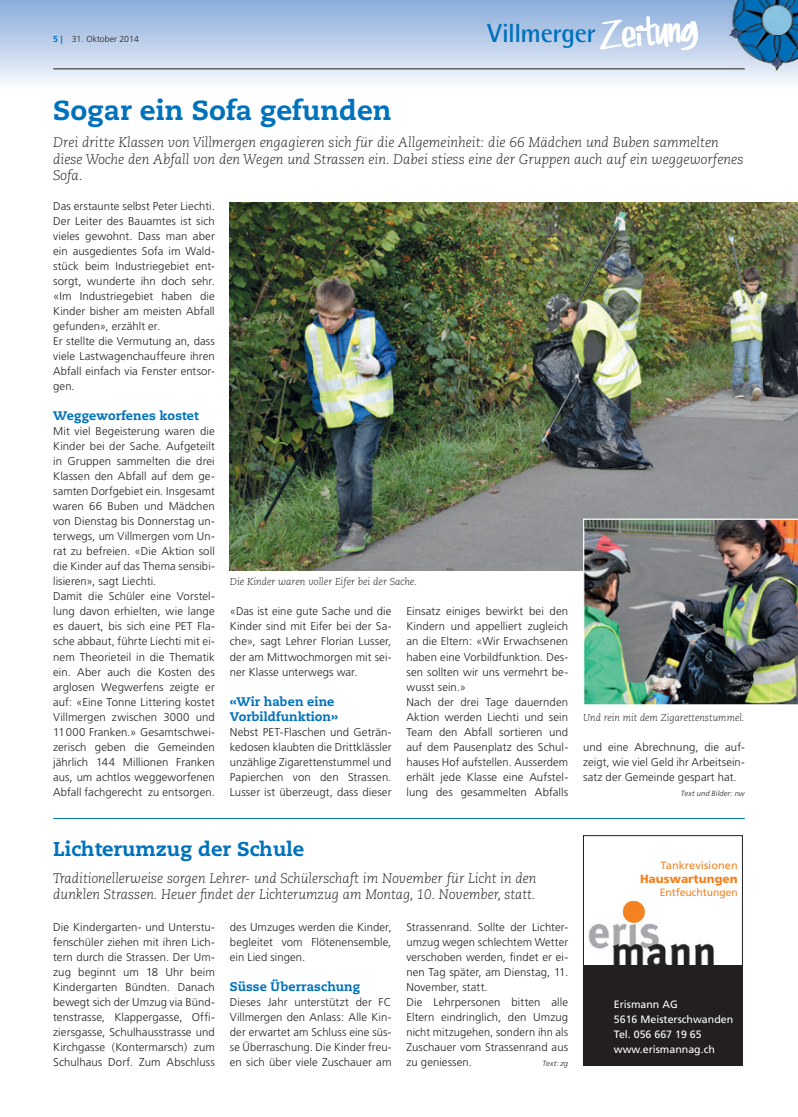
<style>
.page{position:relative;width:798px;height:1117px;background:#fff}
.page>*{position:absolute;margin:0;border:0;box-sizing:border-box;transform-origin:0 0}
.t1{font:800 27.5px "Caecilia";color:#0072bc}
.t2{font:700 26.25px "Rotis Semi Sans";letter-spacing:-.02em;color:#0072bc}
.t3{font:800 20px "Caecilia";color:#0072bc}
.t4{font:italic 300 13.75px/16.5px "Caecilia";color:#231f20}
.t5{font:800 12.5px/15px "Caecilia";letter-spacing:.01em;color:#0072bc}
.t6{font:900 11.88px "Frutiger";color:#f58220}
.t7{font:300 11.25px/15px "Frutiger";letter-spacing:.01em;color:#231f20;text-align:justify}
.t8{font:10.62px/15px "Frutiger";color:#fff}
.t9{font:10.62px "Frutiger";color:#f58220;scale:1.04 1}
.t10{font:10.62px "Frutiger";color:#f58220}
.t11{font:italic 300 10px "Caecilia";color:#231f20}
.t12{font:300 8.75px "Frutiger";color:#231f20}
.t13{font:italic 300 7.5px "Frutiger";letter-spacing:.02em;color:#231f20}
.s1{font-weight:700;color:#0072bc}
.s2{font-family:"Myriad";font-weight:700;color:#0072bc}
</style>
<div class="page">
<svg style="left:0;top:0;width:797px;height:83px"></svg>
<svg style="left:600px;top:12px;width:97px;height:45px"></svg>
<img style="left:728px;top:0;width:69px;height:71px">
<hr style="left:53px;top:69px;width:691px;height:1px;background:#231f20">
<svg style="left:588px;top:902px;width:126px;height:63px"></svg>
<div style="left:622px;top:900px;width:22px;height:22px;background:#f58220;border-radius:50%"></div>
<div style="left:583px;top:965px;width:159px;height:99px;background:#231f20"></div>
<div style="left:583px;top:835px;width:159px;height:230px;border:1px solid #231f20"></div>
<img style="left:230px;top:203px;width:567px;height:367px">
<img style="left:583px;top:518px;width:214px;height:187px">
<hr style="left:53px;top:818px;width:691px;height:1px;background:#0072bc">
<p class="t12" style="left:53px;top:34px;width:87px"><span class="s1">5</span> <span class="s2">|</span> 31. Oktober 2014</p>
<h2 class="t2" style="left:487px;top:17px;width:110px">Villmerger</h2>
<h1 class="t1" style="left:53px;top:93px;width:340px">Sogar ein Sofa gefunden</h1>
<p class="t4" style="left:53px;top:134px;width:691px">Drei dritte Klassen von Villmergen engagieren sich für die Allgemeinheit: die 66 Mädchen und Buben sammelten diese Woche den Abfall von den Wegen und Strassen ein. Dabei stiess eine der Gruppen auch auf ein weggeworfenes<br>Sofa.</p>
<p class="t7" style="left:53px;top:199px;width:163px;text-align:left">Das erstaunte selbst Peter Liechti.<br>Der Leiter des Bauamtes ist sich vieles gewohnt. Dass man aber ein ausgedientes Sofa im Wald&shy;stück beim Industriegebiet ent&shy;sorgt, wunderte ihn doch sehr. «Im Industriegebiet haben die<br>Kinder bisher am meisten Abfall gefunden», erzählt er.<br>Er stellte die Vermutung an, dass viele Lastwagenchauffeure ihren<br>Abfall einfach via Fenster entsor&shy;gen.</p>
<p class="t5" style="left:53px;top:408px;width:147px">Weggeworfenes kostet</p>
<p class="t7" style="left:53px;top:424px;width:163px;text-align:left">Mit viel Begeisterung waren die<br>Kinder bei der Sache. Aufgeteilt in Gruppen sammelten die drei<br>Klassen den Abfall auf dem ge&shy;samten Dorfgebiet ein. Insgesamt waren 66 Buben und Mädchen von Dienstag bis Donnerstag un&shy;terwegs, um Villmergen vom Un&shy;rat zu befreien. «Die Aktion soll die Kinder auf das Thema sensibi&shy;lisieren», sagt Liechti.<br>Damit die Schüler eine Vorstel&shy;lung davon erhielten, wie lange es dauert, bis sich eine PET Fla&shy;sche abbaut, führte Liechti mit ei&shy;nem Theorieteil in die Thematik ein. Aber auch die Kosten des arglosen Wegwerfens zeigte er auf: «Eine Tonne Littering kostet<br>Villmergen zwischen 3000 und<br>11000 Franken.» Gesamtschwei&shy;zerisch geben die Gemeinden jährlich 144 Millionen Franken aus, um achtlos weggeworfenen<br>Abfall fachgerecht zu entsorgen.</p>
<p class="t11" style="left:230px;top:576px;width:189px">Die Kinder waren voller Eifer bei der Sache.</p>
<p class="t7" style="left:406px;top:604px;width:163px;text-align:left">Einsatz einiges bewirkt bei den<br>Kindern und appelliert zugleich an die Eltern: «Wir Erwachsenen haben eine Vorbildfunktion. Des&shy;sen sollten wir uns vermehrt be&shy;wusst sein.»<br>Nach der drei Tage dauernden<br>Aktion werden Liechti und sein<br>Team den Abfall sortieren und auf dem Pausenplatz des Schul&shy;hauses Hof aufstellen. Ausserdem erhält jede Klasse eine Aufstel&shy;lung des gesammelten Abfalls</p>
<p class="t7" style="left:230px;top:604px;width:163px">«Das ist eine gute Sache und die Kinder sind mit Eifer bei der Sa&shy;che», sagt Lehrer Florian Lusser, der am Mittwochmorgen mit sei&shy;ner Klasse unterwegs war.</p>
<p class="t5" style="left:230px;top:693px;width:110px">«Wir haben eine<br>Vorbildfunktion»</p>
<p class="t7" style="left:230px;top:724px;width:163px">Nebst PET-Flaschen und Geträn&shy;kedosen klaubten die Drittklässler unzählige Zigarettenstummel und Papierchen von den Strassen.<br>Lusser ist überzeugt, dass dieser</p>
<p class="t11" style="left:583px;top:711px;width:163px">Und rein mit dem Zigarettenstummel.</p>
<p class="t7" style="left:583px;top:739px;width:163px">und eine Abrechnung, die auf&shy;zeigt, wie viel Geld ihr Arbeitsein&shy;satz der Gemeinde gespart hat.</p>
<p class="t13" style="left:680px;top:788px;width:65px">Text und Bilder: nw</p>
<h3 class="t3" style="left:53px;top:836px;width:252px">Lichterumzug der Schule</h3>
<p class="t4" style="left:53px;top:869px;width:484px">Traditionellerweise sorgen Lehrer- und Schülerschaft im November für Licht in den dunklen Strassen. Heuer findet der Lichterumzug am Montag, 10. November, statt.</p>
<p class="t7" style="left:53px;top:919px;width:163px">Die Kindergarten- und Unterstu&shy;fenschüler ziehen mit ihren Lich&shy;tern durch die Stras sen. Der Um&shy;zug beginnt um 18 Uhr beim Kindergarten Bündten. Danach bewegt sich der Umzug via Bünd&shy;tenstrasse, Klappergasse, Offi&shy;ziersgasse, Schulhausstrasse und Kirchgasse (Kontermarsch) zum Schulhaus Dorf. Zum Abschluss</p>
<p class="t7" style="left:230px;top:919px;width:163px">des Umzuges werden die Kinder, begleitet vom Flötenensemble, ein Lied singen.</p>
<p class="t7" style="left:406px;top:919px;width:163px;text-align:left">Strassenrand. Sollte der Lichter&shy;umzug wegen schlechtem Wetter verschoben werden, findet er ei&shy;nen Tag später, am Dienstag, 11.<br>November, statt.<br>Die Lehrpersonen bitten alle<br>Eltern eindringlich, den Umzug nicht mitzugehen, sondern ihn als<br>Zuschauer vom Strassenrand aus zu geniessen.</p>
<p class="t5" style="left:230px;top:978px;width:132px">Süsse Überraschung</p>
<p class="t7" style="left:230px;top:994px;width:163px">Dieses Jahr unterstützt der FC Villmergen den Anlass: Alle Kin&shy;der erwartet am Schluss eine süs&shy;se Überraschung. Die Kinder freu&shy;en sich über viele Zuschauer am</p>
<p class="t13" style="left:542px;top:1058px;width:27px">Text: zg</p>
<p class="t9" style="left:660px;top:858px;width:76px">Tankrevisionen</p>
<p class="t6" style="left:639px;top:871px;width:99px">Hauswartungen</p>
<p class="t10" style="left:659px;top:886px;width:79px">Entfeuchtungen</p>
<p class="t8" style="left:613px;top:996px;width:121px">Erismann AG<br>5616 Meisterschwanden<br>Tel. 056 667 19 65 www.erismannag.ch</p>
</div>
